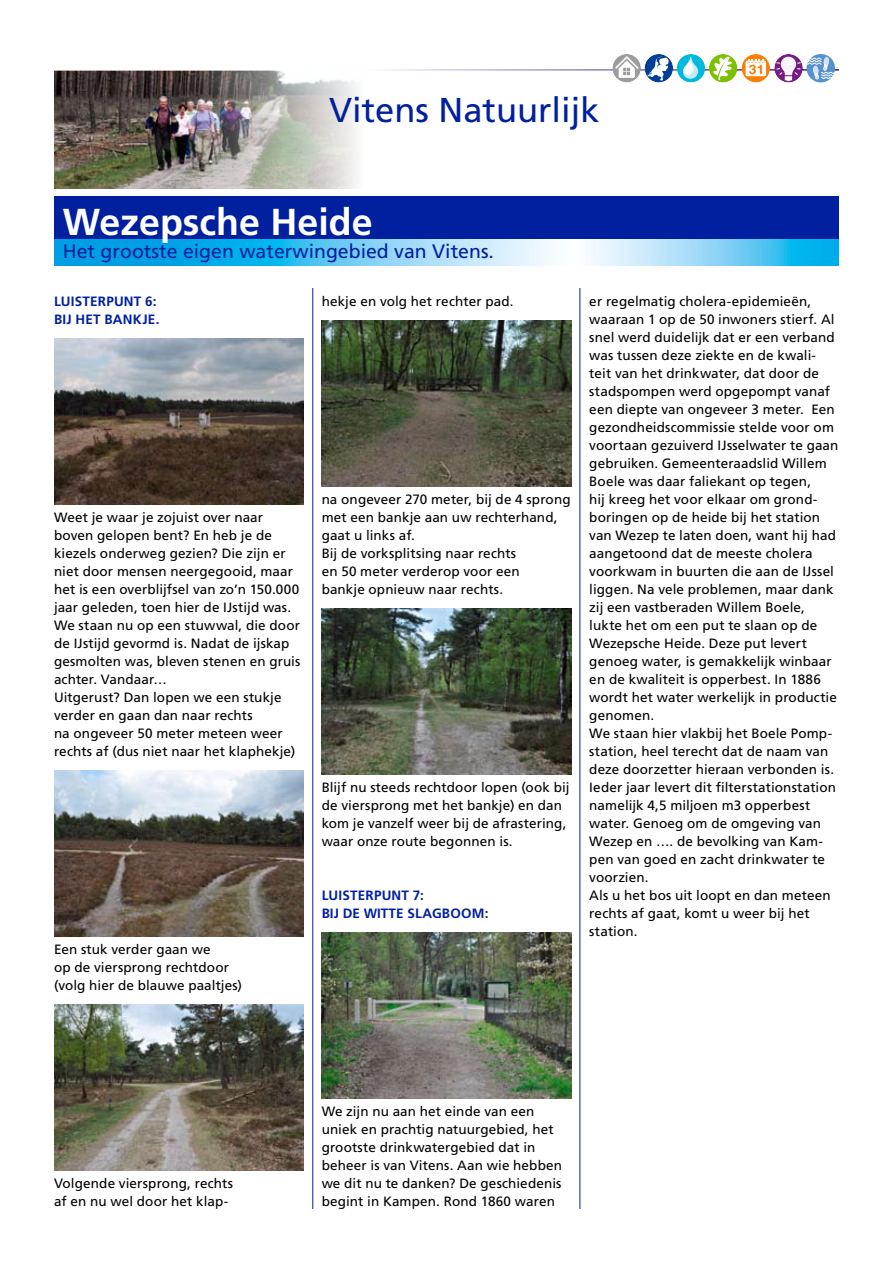
<style>
.page{position:relative;width:893px;height:1263px;background:#fff}
.page>*{position:absolute;margin:0;border:0;box-sizing:border-box;transform-origin:0 0}
.t1{font:700 37.5px "Frutiger LT Std";color:#fff}
.t2{font:34.5px "Frutiger LT Std";color:#00209f}
.t3{font:19.5px "Frutiger LT Std";color:#00209f}
.t4{font:13.5px/18px "Frutiger LT Std";letter-spacing:.005em;color:#000}
.t5{font:700 13.5px/18px "Frutiger LT Std";letter-spacing:.015em;color:#00209f}
</style>
<div class="page">
<img style="left:54px;top:71px;width:21px;height:118px">
<img style="left:75px;top:71px;width:283px;height:118px">
<div style="left:54px;top:197px;width:785px;height:48px;background:#00209f"></div>
<svg style="left:54px;top:239px;width:785px;height:27px;background:#6acaf2"></svg>
<div style="left:807px;top:54px;width:28px;height:28px;background:#5692ce;border-radius:50%"></div>
<div style="left:612px;top:54px;width:29px;height:28px;background:#9c9c9c;border-radius:50%"></div>
<svg style="left:615px;top:56px;width:24px;height:22px"></svg>
<div style="left:645px;top:54px;width:28px;height:28px;background:#003e97;border-radius:50%"></div>
<svg style="left:647px;top:57px;width:22px;height:24px"></svg>
<div style="left:677px;top:54px;width:28px;height:28px;background:#00b9df;border-radius:50%"></div>
<svg style="left:683px;top:57px;width:15px;height:22px"></svg>
<div style="left:709px;top:54px;width:28px;height:28px;background:#7dc000;border-radius:50%"></div>
<svg style="left:713px;top:56px;width:19px;height:24px"></svg>
<svg style="left:774px;top:54px;width:29px;height:28px"></svg>
<svg style="left:776px;top:57px;width:63px;height:24px"></svg>
<svg style="left:742px;top:54px;width:28px;height:28px"></svg>
<svg style="left:746px;top:59px;width:20px;height:17px"></svg>
<hr style="left:313px;top:288px;width:1px;height:921px;background:#00209f">
<hr style="left:580px;top:288px;width:1px;height:921px;background:#00209f">
<img style="left:54px;top:338px;width:250px;height:166px">
<img style="left:54px;top:770px;width:250px;height:166px">
<img style="left:54px;top:1004px;width:250px;height:166px">
<img style="left:322px;top:320px;width:249px;height:166px">
<img style="left:322px;top:608px;width:249px;height:166px">
<img style="left:322px;top:932px;width:249px;height:166px">
<h2 class="t2" style="left:329px;top:89px;width:272px">Vitens Natuurlijk</h2>
<h1 class="t1" style="left:63px;top:200px;width:311px">WEZEPSCHE HEIDE</h1>
<h3 class="t3" style="left:63px;top:240px;width:433px">Het grootste eigen waterwingebied van Vitens.</h3>
<p class="t5" style="left:54px;top:292px;width:104px">LUISTERPUNT 6:<br>BIJ HET</p>
<p class="t5" style="left:104px;top:310px;width:56px">BANKJE.</p>
<p class="t4" style="left:322px;top:292px;width:193px">hekje en volg het rechter pad.</p>
<p class="t4" style="left:54px;top:508px;width:248px">Weet je waar je zojuist over naar boven gelopen bent? En heb je de kiezels onderweg gezien? Die zijn er niet door mensen neergegooid, maar het is een overblijfsel van zo’n 150.000 jaar geleden, toen hier de IJstijd was.<br>We staan nu op een stuwwal, die door de IJstijd gevormd is. Nadat de ijskap gesmolten was, bleven stenen en gruis achter. Vandaar…<br>Uitgerust? Dan lopen we een stukje verder en gaan dan naar rechts<br>na ongeveer 50 meter meteen weer rechts af (dus niet naar het klaphekje)</p>
<p class="t4" style="left:54px;top:940px;width:189px">Een stuk verder gaan we<br>op de viersprong rechtdoor (volg hier de blauwe paaltjes)</p>
<p class="t4" style="left:322px;top:490px;width:250px">na ongeveer 270 meter, bij de 4 sprong met een bankje aan uw rechterhand, gaat u links af.<br>Bij de vorksplitsing naar rechts<br>en 50 meter verderop voor een<br>bankje opnieuw naar rechts.</p>
<p class="t4" style="left:322px;top:778px;width:249px">Blijf nu steeds rechtdoor lopen (ook bij de viersprong met het bankje) en dan kom je vanzelf weer bij de afrastering, waar onze route begonnen is.</p>
<p class="t5" style="left:322px;top:886px;width:104px">LUISTE RPUNT 7:<br>BIJ DE WITTE</p>
<p class="t5" style="left:407px;top:904px;width:83px">SLAGBOOM:</p>
<p class="t4" style="left:589px;top:292px;width:251px">er regelmatig cholera-epidemieën, waaraan 1 op de 50 inwoners stierf. Al snel werd duidelijk dat er een verband was tussen deze ziekte en de kwali&shy;teit van het drinkwater, dat door de stadspompen werd opgepompt vanaf een diepte van ongeveer 3 meter. Een gezondheidscommissie stelde voor om voortaan gezuiverd IJsselwater te gaan gebruiken. Gemeenteraadslid Willem Boele was daar faliekant op tegen,<br>hij kreeg het voor elkaar om grond&shy;boringen op de heide bij het station van Wezep te laten doen, want hij had aangetoond dat de meeste cholera voorkwam in buurten die aan de IJssel liggen. Na vele problemen, maar dank zij een vastberaden Willem Boele, lukte het om een put te slaan op de Wezepsche Heide. Deze put levert genoeg water, is gemakkelijk winbaar en de kwaliteit is opperbest. In 1886 wordt het water werkelijk in productie genomen.<br>We staan hier vlakbij het Boele Pomp&shy;station, heel terecht dat de naam van deze doorzetter hieraan verbonden is.<br>Ieder jaar levert dit filterstationstation namelijk 4,5 miljoen m3 opperbest water. Genoeg om de omgeving van Wezep en …. de bevolking van Kam&shy;pen van goed en zacht drinkwater te voorzien.<br>Als u het bos uit loopt en dan meteen rechts af gaat, komt u weer bij het station.</p>
<p class="t4" style="left:54px;top:1174px;width:180px">Volgende viersprong, rechts af en nu wel door het klap-</p>
<p class="t4" style="left:322px;top:1102px;width:242px">We zijn nu aan het einde van een uniek en prachtig natuurgebied, het grootste drinkwatergebied dat in beheer is van Vitens. Aan wie hebben we dit nu te danken? De geschiedenis begint in Kampen. Rond 1860 waren</p>
</div>
